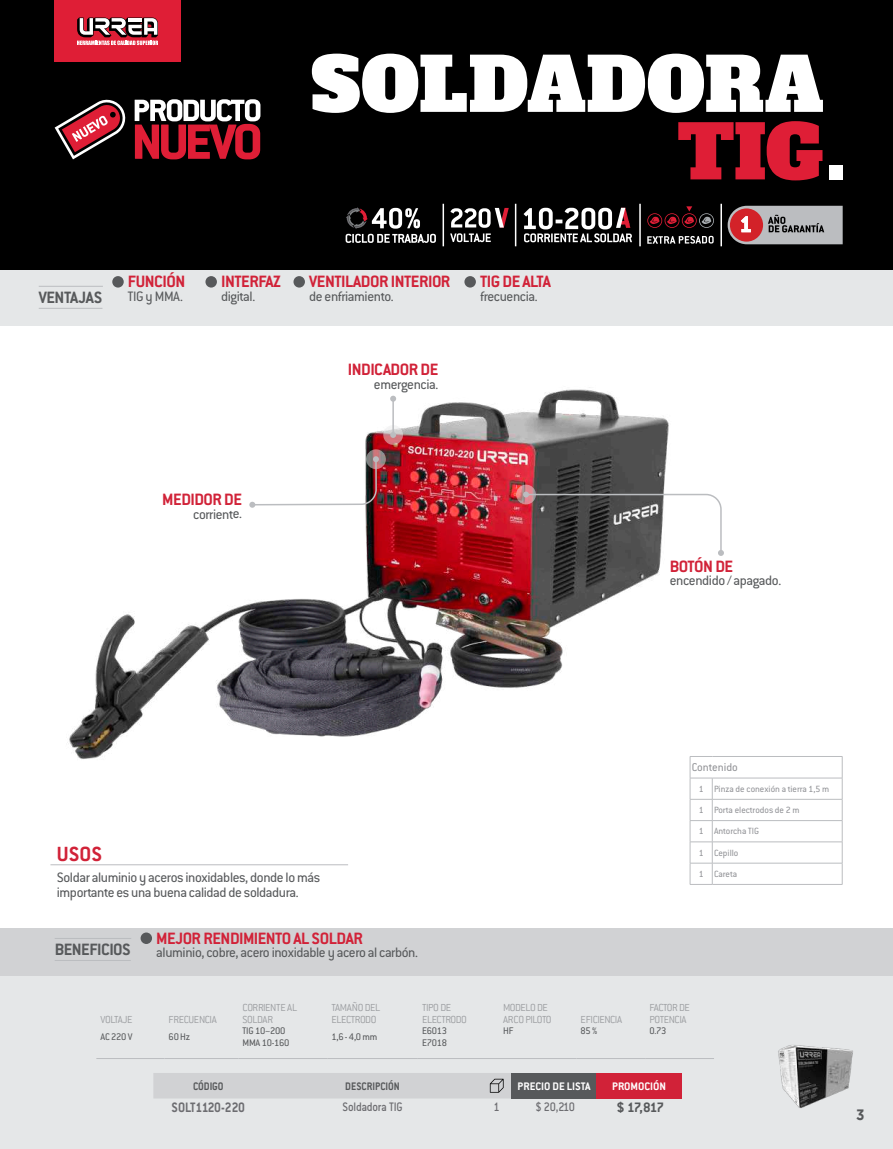
<style>
.page{position:relative;width:893px;height:1149px;background:#fff}
.page>*{position:absolute;margin:0;border:0;box-sizing:border-box;transform-origin:0 0}
.t1{font:73.5px/67.5px "Alfa Slab One";color:#fff}
.t2{font:700 22.5px "Conduit ITC Std";color:#d12238}
.t3{font:700 18px "Conduit ITC Std";letter-spacing:-.025em;color:#d12238}
.t4{font:700 18px "Conduit ITC Std";letter-spacing:-.025em;color:#57595b}
.t5{font:15px/15px "Conduit ITC Std";letter-spacing:-.025em;color:#57595b}
.t6{font:700 15px "Conduit ITC Std";letter-spacing:-.02em;color:#6d6d71;scale:.9 1}
.t7{font:700 15px "Conduit ITC Std";color:#57595b}
.t8{font:700 15px "Gotham";color:#57595b;scale:.9 1}
.t9{font:500 13.5px "Conduit ITC Std";letter-spacing:-.02em;color:#6d6d71;scale:.9 1}
.t10{font:12.3px "Conduit ITC Std";color:#939498}
.t11{font:700 12px "Conduit ITC Std";color:#fff}
.t12{font:700 12px "Conduit ITC Std";color:#57595b;scale:.9 1}
.t13{font:300 11.25px/12px "Conduit ITC";letter-spacing:-.04em;color:#9d9fa2}
.t14{font:10.5px/12px "Conduit ITC Std";letter-spacing:-.025em;color:#57595b}
.t15{font:9.9px/21.3px "Conduit ITC Std";color:#939498}
.s1{color:#df1e36}
.s2{font-size:87px}
</style>
<div class="page">
<div style="left:0;top:942px;width:893px;height:206px;background:#e5e7e8"></div>
<div style="left:0;top:270px;width:893px;height:56px;background:#e5e7e8"></div>
<div style="left:0;top:0;width:893px;height:270px;background:#000"></div>
<svg style="left:135px;top:99px;width:125px;height:60px"></svg>
<svg style="left:55px;top:99px;width:71px;height:60px"></svg>
<div style="left:0;top:927px;width:893px;height:48px;background:#d1d2d4"></div>
<hr style="left:443px;top:204px;width:1px;height:42px;background:#fff">
<hr style="left:515px;top:204px;width:1px;height:42px;background:#fff">
<hr style="left:639px;top:204px;width:2px;height:42px;background:#fff">
<hr style="left:720px;top:204px;width:2px;height:42px;background:#fff">
<svg style="left:346px;top:207px;width:90px;height:36px"></svg>
<svg style="left:450px;top:208px;width:59px;height:34px"></svg>
<svg style="left:524px;top:208px;width:108px;height:34px"></svg>
<svg style="left:647px;top:206px;width:67px;height:22px"></svg>
<svg style="left:647px;top:236px;width:67px;height:8px"></svg>
<svg style="left:728px;top:206px;width:115px;height:38px;background:#ad9093"></svg>
<hr style="left:39px;top:286px;width:64px;height:1px;background:#bbbdc0">
<hr style="left:39px;top:308px;width:63px;height:1px;background:#bbbdc0">
<div style="left:112px;top:276px;width:12px;height:11px;background:#57595b;border-radius:50%"></div>
<div style="left:205px;top:276px;width:12px;height:11px;background:#57595b;border-radius:50%"></div>
<div style="left:293px;top:276px;width:12px;height:11px;background:#57595b;border-radius:50%"></div>
<div style="left:464px;top:276px;width:12px;height:11px;background:#57595b;border-radius:50%"></div>
<hr style="left:50px;top:864px;width:298px;height:1px;background:#bbbdc0">
<img style="left:67px;top:387px;width:602px;height:372px">
<div style="left:512px;top:1072px;width:85px;height:26px;background:#57595b"></div>
<div style="left:597px;top:1072px;width:85px;height:26px;background:#d12238"></div>
<div style="left:153px;top:1073px;width:359px;height:25px;background:#d1d2d4"></div>
<hr style="left:96px;top:1057px;width:68px;height:1px;background:#bbbdc0">
<hr style="left:164px;top:1057px;width:74px;height:1px;background:#bbbdc0">
<hr style="left:238px;top:1057px;width:89px;height:1px;background:#bbbdc0">
<hr style="left:327px;top:1057px;width:91px;height:1px;background:#bbbdc0">
<hr style="left:418px;top:1057px;width:81px;height:1px;background:#bbbdc0">
<hr style="left:499px;top:1057px;width:77px;height:1px;background:#bbbdc0">
<hr style="left:576px;top:1057px;width:69px;height:1px;background:#bbbdc0">
<hr style="left:645px;top:1057px;width:69px;height:1px;background:#bbbdc0">
<hr style="left:55px;top:937px;width:76px;height:1px;background:#bbbdc0">
<hr style="left:55px;top:959px;width:76px;height:1px;background:#bbbdc0">
<div style="left:141px;top:932px;width:11px;height:11px;background:#57595b;border-radius:50%"></div>
<img style="left:778px;top:1045px;width:75px;height:63px">
<svg style="left:383px;top:425px;width:20px;height:19px"></svg>
<svg style="left:390px;top:432px;width:6px;height:6px"></svg>
<hr style="left:392px;top:398px;width:2px;height:37px;background:#bbbdc0">
<svg style="left:390px;top:395px;width:6px;height:6px"></svg>
<svg style="left:516px;top:484px;width:20px;height:20px"></svg>
<svg style="left:523px;top:491px;width:201px;height:64px"></svg>
<svg style="left:366px;top:449px;width:20px;height:20px"></svg>
<svg style="left:251px;top:457px;width:127px;height:642px"></svg>
<svg style="left:249px;top:501px;width:6px;height:6px"></svg>
<hr style="left:712px;top:756px;width:130px;height:1px;background:#bbbdc0">
<hr style="left:712px;top:777px;width:130px;height:1px;background:#bbbdc0">
<hr style="left:712px;top:798px;width:130px;height:1px;background:#bbbdc0">
<hr style="left:712px;top:820px;width:130px;height:1px;background:#bbbdc0">
<hr style="left:712px;top:841px;width:130px;height:1px;background:#bbbdc0">
<hr style="left:712px;top:862px;width:130px;height:1px;background:#bbbdc0">
<svg style="left:690px;top:756px;width:23px;height:128px"></svg>
<svg style="left:842px;top:756px;width:1px;height:127px"></svg>
<hr style="left:712px;top:883px;width:130px;height:1px;background:#bbbdc0">
<div style="left:54px;top:0;width:127px;height:62px;background:#df1e36"></div>
<svg style="left:77px;top:18px;width:81px;height:27px"></svg>
<p class="t4" style="left:39px;top:286px;width:65px">VENTAJAS</p>
<p class="t3" style="left:128px;top:271px;width:59px">FUNCIÓN</p>
<p class="t5" style="left:128px;top:288px;width:56px">TIG y MMA.</p>
<h1 class="t1" style="left:677px;top:52px;width:171px;text-indent:-367px">SOLDADORA<br><span class="s1">TIG</span><span class="s2">.</span></h1>
<p class="t3" style="left:221px;top:271px;width:62px">INTERFAZ</p>
<p class="t5" style="left:221px;top:288px;width:36px">digital.</p>
<p class="t3" style="left:309px;top:271px;width:143px">VENTILADOR INTERIOR</p>
<p class="t5" style="left:309px;top:288px;width:86px">de enfriamiento.</p>
<p class="t3" style="left:348px;top:358px;width:92px">INDICADOR DE</p>
<p class="t5" style="left:374px;top:376px;width:66px">emergencia.</p>
<p class="t3" style="left:480px;top:271px;width:72px">TIG DE ALTA</p>
<p class="t5" style="left:480px;top:288px;width:59px">frecuencia.</p>
<p class="t3" style="left:162px;top:488px;width:81px">MEDIDOR DE</p>
<p class="t5" style="left:193px;top:506px;width:50px">corriente.</p>
<p class="t3" style="left:670px;top:555px;width:65px">BOTÓN DE</p>
<p class="t5" style="left:670px;top:572px;width:113px">encendido / apagado.</p>
<h2 class="t2" style="left:57px;top:840px;width:47px">USOS</h2>
<p class="t5" style="left:57px;top:869px;width:265px">Soldar aluminio y aceros inoxidables, donde lo más importante es una buena calidad de soldadura.</p>
<p class="t4" style="left:55px;top:938px;width:78px">BENEFICIOS</p>
<p class="t3" style="left:156px;top:927px;width:208px">MEJOR RENDIMIENTO AL SOLDAR</p>
<p class="t5" style="left:156px;top:944px;width:263px">aluminio, cobre, acero inoxidable y acero al carbón.</p>
<p class="t13" style="left:101px;top:1013px;width:33px">VOLTAJE</p>
<p class="t13" style="left:169px;top:1013px;width:50px">FRECUENCIA</p>
<p class="t13" style="left:243px;top:1001px;width:56px">CORRIENTE AL<br>SOLDAR</p>
<p class="t13" style="left:331px;top:1001px;width:50px">TAMAÑO DEL<br>ELECTRODO</p>
<p class="t13" style="left:422px;top:1001px;width:46px">TIPO DE<br>ELECTRODO</p>
<p class="t13" style="left:503px;top:1001px;width:50px">MODELO DE<br>ARCO PILOTO</p>
<p class="t10" style="left:692px;top:759px;width:48px">Contenido</p>
<p class="t15" style="left:699px;top:777px;width:132px">1 Pinza de conexión a tierra 1,5 m<br>1 Porta electrodos de 2 m<br>1 Antorcha TIG<br>1 Cepillo<br>1 Careta</p>
<p class="t13" style="left:581px;top:1013px;width:43px">EFICIENCIA</p>
<p class="t13" style="left:649px;top:1001px;width:42px">FACTOR DE<br>POTENCIA</p>
<p class="t14" style="left:101px;top:1029px;width:34px">AC 220 V</p>
<p class="t14" style="left:169px;top:1029px;width:23px">60 Hz</p>
<p class="t14" style="left:243px;top:1023px;width:48px">TIG 10~200<br>MMA 10-160</p>
<p class="t14" style="left:331px;top:1029px;width:47px">1,6 - 4,0 mm</p>
<p class="t14" style="left:422px;top:1023px;width:26px">E6013<br>E7018</p>
<p class="t14" style="left:503px;top:1023px;width:12px">HF</p>
<p class="t14" style="left:581px;top:1023px;width:18px">85 %</p>
<p class="t14" style="left:649px;top:1023px;width:19px">0.73</p>
<p class="t12" style="left:193px;top:1078px;width:35px">CÓDIGO</p>
<p class="t12" style="left:345px;top:1078px;width:62px">DESCRIPCIÓN</p>
<p class="t11" style="left:518px;top:1078px;width:75px">PRECIO DE LISTA</p>
<p class="t11" style="left:612px;top:1078px;width:55px">PROMOCIÓN</p>
<p class="t6" style="left:172px;top:1097px;width:83px">SOLT1120-220</p>
<p class="t9" style="left:343px;top:1098px;width:68px">Soldadora TIG</p>
<p class="t9" style="left:494px;top:1098px;width:8px">1</p>
<p class="t9" style="left:535px;top:1098px;width:45px">$ 20,210</p>
<p class="t7" style="left:617px;top:1097px;width:49px">$ 17,817</p>
<p class="t8" style="left:856px;top:1106px;width:11px">3</p>
</div>
